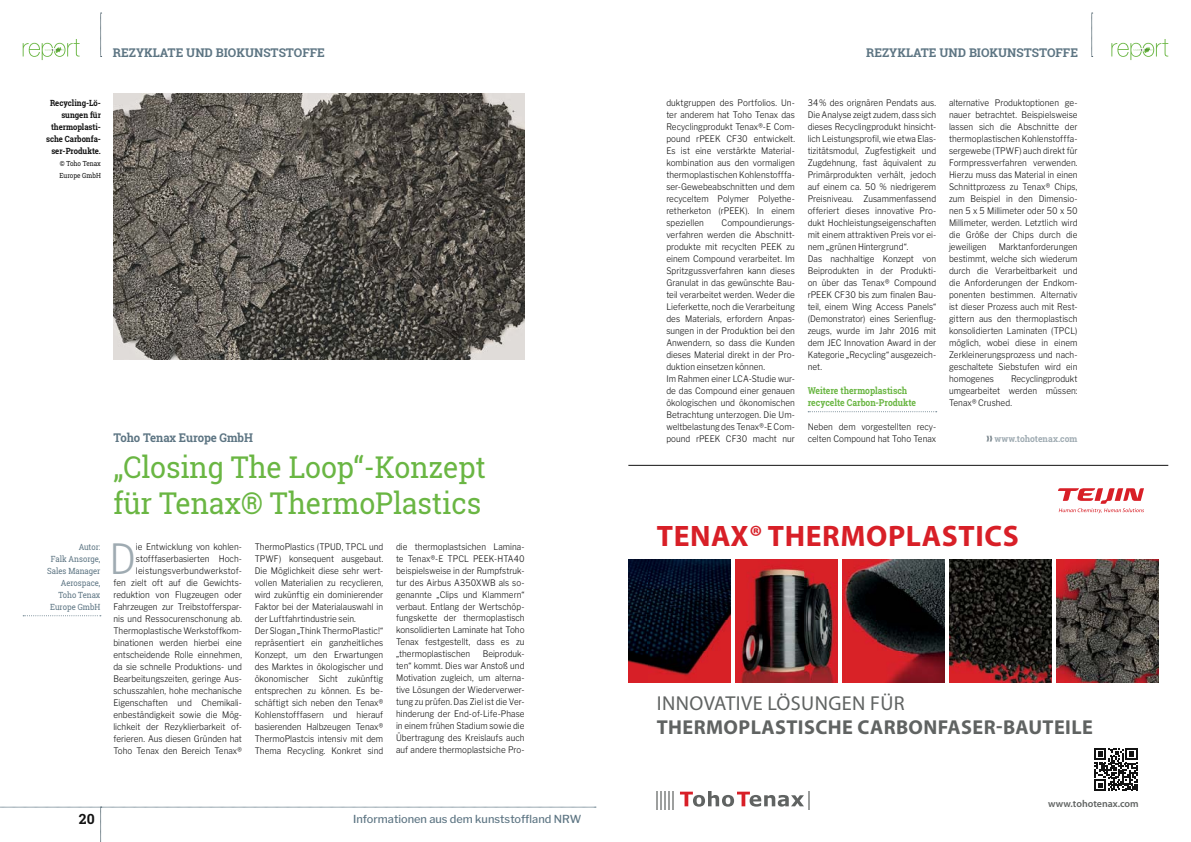
<style>
.page{position:relative;width:1191px;height:842px;background:#fff}
.page>*{position:absolute;margin:0;border:0;box-sizing:border-box;transform-origin:0 0}
.t1{font:300 41.3px "Libre Franklin";color:#9fabb2;scale:.9 1}
.t2{font:30px/36px "Roboto Slab";letter-spacing:-.005em;color:#6ab643;scale:.95 1}
.t3{font:700 29.7px "Myriad Pro";letter-spacing:.02em;color:#d81f27}
.t4{font:700 20.2px "Myriad Pro";letter-spacing:.02em;color:#606362}
.t5{font:20.2px "Myriad Pro";letter-spacing:.02em;color:#606362}
.t6{font:700 14px "Roboto Slab";color:#121212}
.t7{font:700 12px "Roboto Slab";color:#5d7583}
.t8{font:700 12px "Roboto Slab";color:#5d7583;scale:.95 1}
.t9{font:500 11px "Libre Franklin";color:#5d7583}
.t10{font:600 10px "Myriad Pro";color:#606362}
.t11{font:700 9.5px/12px "Roboto Slab";letter-spacing:-.005em;color:#6ab643;scale:.9 1}
.t12{font:300 9px/12px "Libre Franklin";letter-spacing:.005em;color:#121212;text-align:justify;scale:.9 1}
.t13{font:700 9px "Roboto Slab";letter-spacing:.02em;color:#9fabb2;scale:.95 1}
.t14{font:700 8.5px/12px "Roboto Slab";color:#121212;text-align:right;scale:.9 1}
.t15{font:8.5px/12px "Roboto Slab";color:#5d7583;text-align:right;scale:.9 1}
.t16{font:7px/12px "Roboto Slab";color:#121212;scale:.9 1}
</style>
<div class="page">
<svg style="left:23px;top:615px;width:78px;height:1px"></svg>
<img style="left:113px;top:94px;width:411px;height:266px">
<hr style="left:628px;top:465px;width:540px;height:1px;background:#121212">
<svg style="left:808px;top:411px;width:128px;height:1px"></svg>
<svg style="left:986px;top:436px;width:6px;height:6px"></svg>
<svg style="left:1094px;top:748px;width:43px;height:43px"></svg>
<svg style="left:656px;top:791px;width:18px;height:19px"></svg>
<svg style="left:680px;top:791px;width:130px;height:19px"></svg>
<svg style="left:1058px;top:488px;width:86px;height:26px"></svg>
<img style="left:628px;top:559px;width:102px;height:124px">
<img style="left:842px;top:559px;width:102px;height:124px">
<img style="left:736px;top:559px;width:100px;height:124px">
<img style="left:1056px;top:559px;width:102px;height:123px">
<img style="left:949px;top:559px;width:102px;height:124px">
<svg style="left:1111px;top:39px;width:57px;height:21px"></svg>
<svg style="left:1091px;top:13px;width:1px;height:44px"></svg>
<svg style="left:0;top:807px;width:596px;height:35px"></svg>
<svg style="left:100px;top:13px;width:2px;height:44px"></svg>
<svg style="left:23px;top:39px;width:57px;height:21px"></svg>
<h3 class="t7" style="left:113px;top:44px;width:213px">Rezyklate und Biokunststoffe</h3>
<h3 class="t7" style="left:866px;top:44px;width:213px">Rezyklate und Biokunststoffe</h3>
<p class="t14" style="left:46px;top:96px;width:62px">Recycling-Lö&shy;sungen für thermoplasti&shy;sche Carbonfa&shy;ser-Produkte.</p>
<p class="t16" style="left:60px;top:157px;width:47px">© Toho Tenax<br>Europe GmbH</p>
<p class="t15" style="left:47px;top:540px;width:61px">Autor:<br>Falk Ansorge,<br>Sales Manager<br>Aerospace,<br>Toho Tenax<br>Europe GmbH</p>
<h3 class="t8" style="left:113px;top:429px;width:148px">Toho Tenax Europe GmbH</h3>
<h2 class="t2" style="left:113px;top:448px;width:394px">„Closing The Loop“-Konzept für Tenax® ThermoPlastics</h2>
<h1 class="t1" style="left:110px;top:534px;width:31px">D</h1>
<p class="t12" style="left:113px;top:540px;width:144px;text-align:right">ie Entwicklung von kohlen&shy;stofffaserbasierten Hoch&shy;leistungsverbundwerkstof-<br>fen zielt oft auf die Gewichts&shy;reduktion von Flugzeugen oder<br>Fahrzeugen zur Treibstofferspar&shy;nis und Ressocurenschonung ab.<br>Thermoplastische Werkstoffkom&shy;binationen werden hierbei eine entscheidende Rolle einnehmen, da sie schnelle Produktions- und<br>Bearbeitungszeiten, geringe Aus&shy;schusszahlen, hohe mechanische<br>Eigenschaften und Chemikali&shy;enbeständigkeit sowie die Mög&shy;lichkeit der Rezyklierbarkeit of&shy;ferieren. Aus diesen Gründen hat<br>Toho Tenax den Bereich Tenax®</p>
<p class="t12" style="left:255px;top:540px;width:144px;text-align:left">ThermoPlastics (TPUD, TPCL und<br>TPWF) konsequent ausgebaut.<br>Die Möglichkeit diese sehr wert&shy;vollen Materialien zu recyclieren, wird zukünftig ein dominierender<br>Faktor bei der Materialauswahl in der Luftfahrtindustrie sein.<br>Der Slogan „Think ThermoPlastic!“ repräsentiert ein ganzheitliches<br>Konzept, um den Erwartungen des Marktes in ökologischer und ökonomischer Sicht zukünftig entsprechen zu können. Es be&shy;schäftigt sich neben den Tenax®<br>Kohlenstofffasern und hierauf basierenden Halbzeugen Tenax®<br>ThermoPlastcis intensiv mit dem<br>Thema Recycling. Konkret sind</p>
<p class="t12" style="left:396px;top:540px;width:144px">die thermoplastsichen Lamina&shy;te Tenax®-E TPCL PEEK-HTA40 beispielsweise in der Rumpfstruk&shy;tur des Airbus A350XWB als so&shy;genannte „Clips und Klammern“ verbaut. Entlang der Wertschöp&shy;fungskette der thermoplastisch konsolidierten Laminate hat Toho Tenax festgestellt, dass es zu „thermoplastischen</p>
<p class="t12" style="left:396px;top:648px;width:144px;text-indent:87px">Beiproduk&shy;ten“ kommt. Dies war Anstoß und Motivation zugleich, um alterna&shy;tive Lösungen der Wiederverwer&shy;tung zu prüfen. Das Ziel ist die Ver&shy;hinderung der End-of-Life-Phase in einem frühen Stadium sowie die Übertragung des Kreislaufs auch auf andere thermoplastsiche Pro-</p>
<p class="t12" style="left:666px;top:96px;width:144px">duktgruppen des Portfolios. Un&shy;ter anderem hat Toho Tenax das Recyclingprodukt Tenax®-E Com&shy;pound rPEEK CF30 entwickelt.<br>Es ist eine verstärkte Material&shy;kombination aus den vormaligen thermoplastischen Kohlenstofffa&shy;ser-Gewebeabschnitten und dem recyceltem Polymer Polyethe&shy;retherketon (rPEEK). In einem speziellen</p>
<p class="t12" style="left:666px;top:216px;width:144px;text-align:left;text-indent:55px">Compoundierungs&shy;verfahren werden die Abschnitt&shy;produkte mit recyclten PEEK zu einem Compound verarbeitet. Im<br>Spritzgussverfahren kann dieses<br>Granulat in das gewünschte Bau&shy;teil verarbeitet werden. Weder die<br>Lieferkette, noch die Verarbeitung des Materials, erfordern Anpas&shy;sungen in der Produktion bei den<br>Anwendern, so dass die Kunden dieses Material direkt in der Pro&shy;duktion einsetzen können.<br>Im Rahmen einer LCA-Studie wur&shy;de das Compound einer genauen ökologischen und ökonomischen<br>Betrachtung unterzogen. Die Um&shy;weltbelastung des Tenax®-E Com&shy;pound rPEEK CF30 macht nur</p>
<p class="t12" style="left:807px;top:96px;width:144px;text-align:left">34% des orignären Pendats aus.<br>Die Analyse zeigt zudem, dass sich dieses Recyclingprodukt hinsicht&shy;lich Leistungsprofil, wie etwa Elas&shy;tizitätsmodul, Zugfestigkeit und<br>Zugdehnung, fast äquivalent zu<br>Primärprodukten verhält, jedoch auf einem ca. 50 % niedrigerem<br>Preisniveau. Zusammenfassend offeriert dieses innovative Pro&shy;dukt Hochleistungseigenschaften mit einem attraktiven Preis vor ei&shy;nem „grünen Hintergrund“.<br>Das nachhaltige Konzept von<br>Beiprodukten in der Produkti&shy;on über das Tenax® Compound rPEEK CF30 bis zum finalen Bau&shy;teil, einem Wing Access Panels“ (Demonstrator) eines Serienflug&shy;zeugs, wurde im Jahr 2016 mit dem JEC Innovation Award in der<br>Kategorie „Recycling“ ausgezeich&shy;net.</p>
<p class="t11" style="left:807px;top:384px;width:122px">Weitere thermoplastisch recycelte Carbon-Produkte</p>
<p class="t12" style="left:807px;top:420px;width:144px">Neben dem vorgestellten recy&shy;celten Compound hat Toho Tenax</p>
<p class="t12" style="left:949px;top:96px;width:144px">alternative Produktoptionen ge&shy;nauer betrachtet. Beispielsweise lassen sich die Abschnitte der thermoplastischen Kohlenstofffa&shy;sergewebe (TPWF) auch direkt für Formpressverfahren verwenden.<br>Hierzu muss das Material in einen Schnittprozess zu Tenax® Chips, zum Beispiel in den Dimensio&shy;nen 5 x 5 Millimeter oder 50 x 50<br>Millimeter, werden. Letztlich wird die Größe der Chips durch die jeweiligen</p>
<p class="t12" style="left:949px;top:240px;width:144px;text-indent:50px">Marktanforderungen bestimmt, welche sich wiederum durch die Verarbeitbarkeit und die Anforderungen der Endkom&shy;ponenten bestimmen. Alternativ ist dieser Prozess auch mit Rest&shy;gittern aus den thermoplastisch konsolidierten Laminaten (TPCL) möglich, wobei diese in einem Zerkleinerungsprozess und nach&shy;geschaltete Siebstufen wird ein homogenes</p>
<p class="t12" style="left:949px;top:372px;width:144px;text-indent:62px">Recyclingprodukt umgearbeitet werden müssen:<br>Tenax® Crushed.</p>
<p class="t13" style="left:994px;top:432px;width:89px">www.tohotenax.com</p>
<h3 class="t3" style="left:657px;top:517px;width:363px">TENAX® THERMOPLASTICS</h3>
<h3 class="t5" style="left:657px;top:690px;width:249px">INNOVATIVE LÖSUNGEN FÜR</h3>
<h3 class="t4" style="left:657px;top:714px;width:437px">THERMOPLASTISCHE CARBONFASER-BAUTEILE</h3>
<p class="t10" style="left:1048px;top:798px;width:92px">www.tohotenax.com</p>
<h3 class="t6" style="left:79px;top:809px;width:17px">20</h3>
<p class="t9" style="left:353px;top:812px;width:230px">Informationen aus dem kunststoffland NRW</p>
</div>
